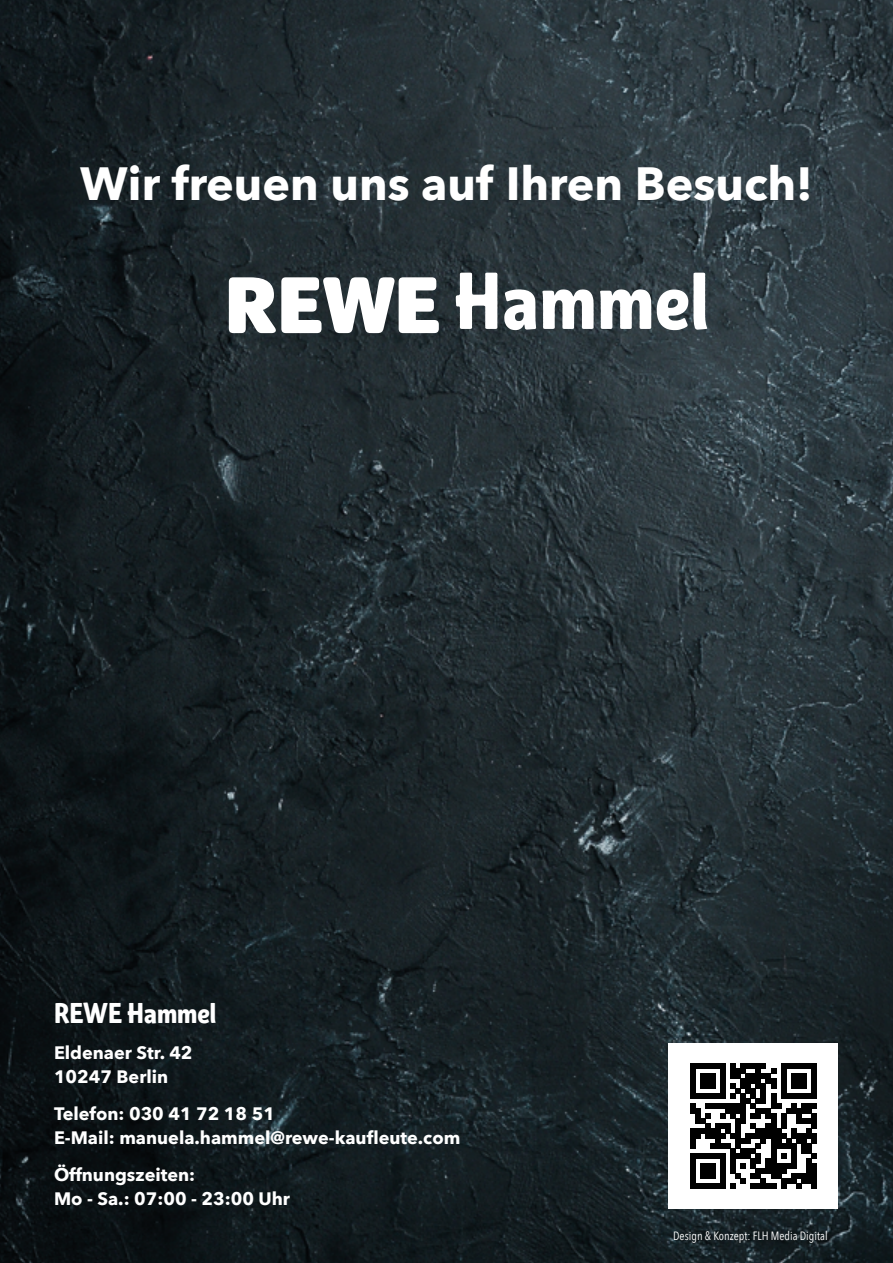
<style>
.page{position:relative;width:893px;height:1263px;background:#fff}
.page>*{position:absolute;margin:0;border:0;box-sizing:border-box;transform-origin:0 0}
.t1{font:700 80.4px "REWE Mato";letter-spacing:.01em;color:#fff}
.t2{font:700 46.5px "Avenir Next";color:#fff}
.t3{font:700 28.5px "REWE Mato";color:#fff}
.t4{font:700 18px/24px "Avenir Next";color:#fff}
.t5{font:12px "Avenir Next Condensed";color:#fff}
</style>
<div class="page">
<img style="left:0;top:0;width:893px;height:1263px">
<div style="left:668px;top:1226px;width:170px;height:27px;background:#000;opacity:.75"></div>
<div style="left:669px;top:1043px;width:169px;height:166px;background:#fff"></div>
<svg style="left:691px;top:1063px;width:125px;height:126px"></svg>
<div style="left:811px;top:1164px;width:5px;height:15px;background:#000"></div>
<div style="left:811px;top:1179px;width:5px;height:10px;background:#000"></div>
<svg style="left:229px;top:277px;width:210px;height:56px"></svg>
<h2 class="t2" style="left:80px;top:144px;width:734px">Wir freuen uns auf Ihren Besuch!</h2>
<h1 class="t1" style="left:455px;top:236px;width:255px">Hammel</h1>
<h3 class="t3" style="left:54px;top:990px;width:164px">REWE Hammel</h3>
<p class="t4" style="left:54px;top:1041px;width:140px">Eldenaer Str. 42<br>10247 Berlin</p>
<p class="t4" style="left:54px;top:1101px;width:408px">Telefon: 030 41 72 18 51<br>E-Mail: manuela.hammel@rewe-kaufleute.com</p>
<p class="t4" style="left:54px;top:1162px;width:237px">Öffnungszeiten:<br>Mo - Sa.: 07:00 - 23:00 Uhr</p>
<p class="t5" style="left:673px;top:1225px;width:156px">Design &amp; Konzept: FLH Media Digital</p>
</div>
